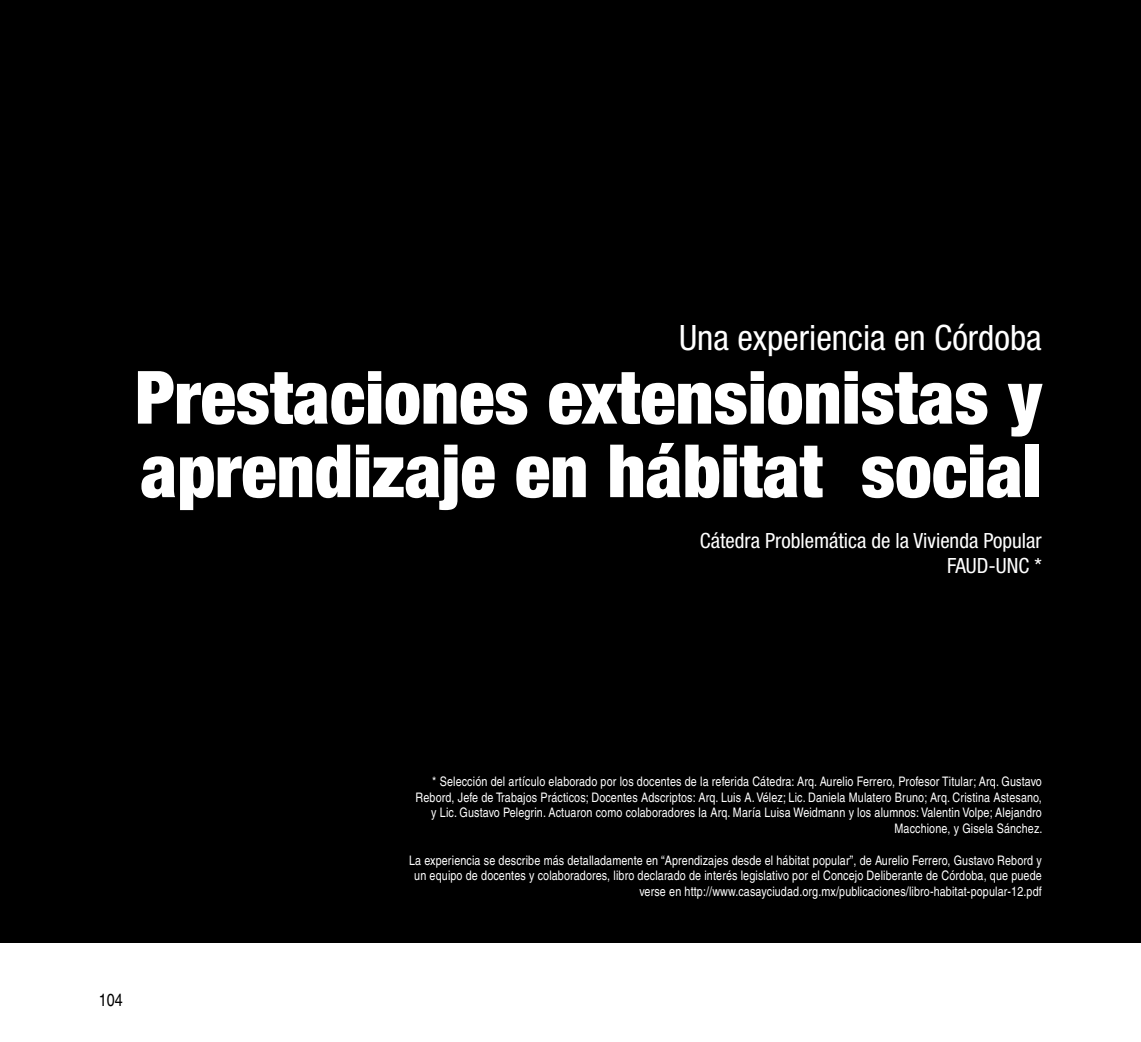
<style>
.page{position:relative;width:1141px;height:1042px;background:#fff}
.page>*{position:absolute;margin:0;border:0;box-sizing:border-box;transform-origin:0 0}
.t1{font:900 condensed 73.5px/73.5px "Helvetica Neue";color:#fff}
.t2{font:condensed 35px "Helvetica Neue";color:#fff}
.t3{font:condensed 21px/25.2px "Helvetica Neue";color:#fff;text-align:right}
.t4{font:condensed 17.5px "Helvetica";color:#000}
.t5{font:condensed 13.12px/15.8px "Helvetica";letter-spacing:.01em;color:#fff;text-align:right}
</style>
<div class="page">
<div style="left:0;top:0;width:1141px;height:943px;background:#000"></div>
<h2 class="t2" style="left:679px;top:317px;width:364px">Una experiencia en Córdoba</h2>
<h1 class="t1" style="left:135px;top:360px;width:908px">Prestaciones extensionistas y aprendizaje en hábitat social</h1>
<h3 class="t3" style="left:700px;top:527px;width:343px">Cátedra Problemática de la Vivienda Popular<br>FAUD-UNC *</h3>
<h3 class="t4" style="left:99px;top:989px;width:25px">104</h3>
<p class="t5" style="left:416px;top:773px;width:628px">* Selección del artículo elaborado por los docentes de la referida Cátedra: Arq. Aurelio Ferrero, Profesor Titular; Arq. Gustavo Rebord, Jefe de Trabajos Prácticos; Docentes Adscriptos: Arq. Luis A. Vélez; Lic. Daniela Mulatero Bruno; Arq. Cristina Astesano, y Lic. Gustavo Pelegrin. Actuaron como colaboradores la Arq. María Luisa Weidmann y los alumnos: Valentin Volpe; Alejandro Macchione, y Gisela Sánchez.</p>
<p class="t5" style="left:409px;top:852px;width:634px">La experiencia se describe más detalladamente en “Aprendizajes desde el hábitat popular”, de Aurelio Ferrero, Gustavo Rebord y un equipo de docentes y colaboradores, libro declarado de interés legislativo por el Concejo Deliberante de Córdoba, que puede verse en http://www.casayciudad.org.mx/publicaciones/libro-habitat-popular-12.pdf</p>
</div>
